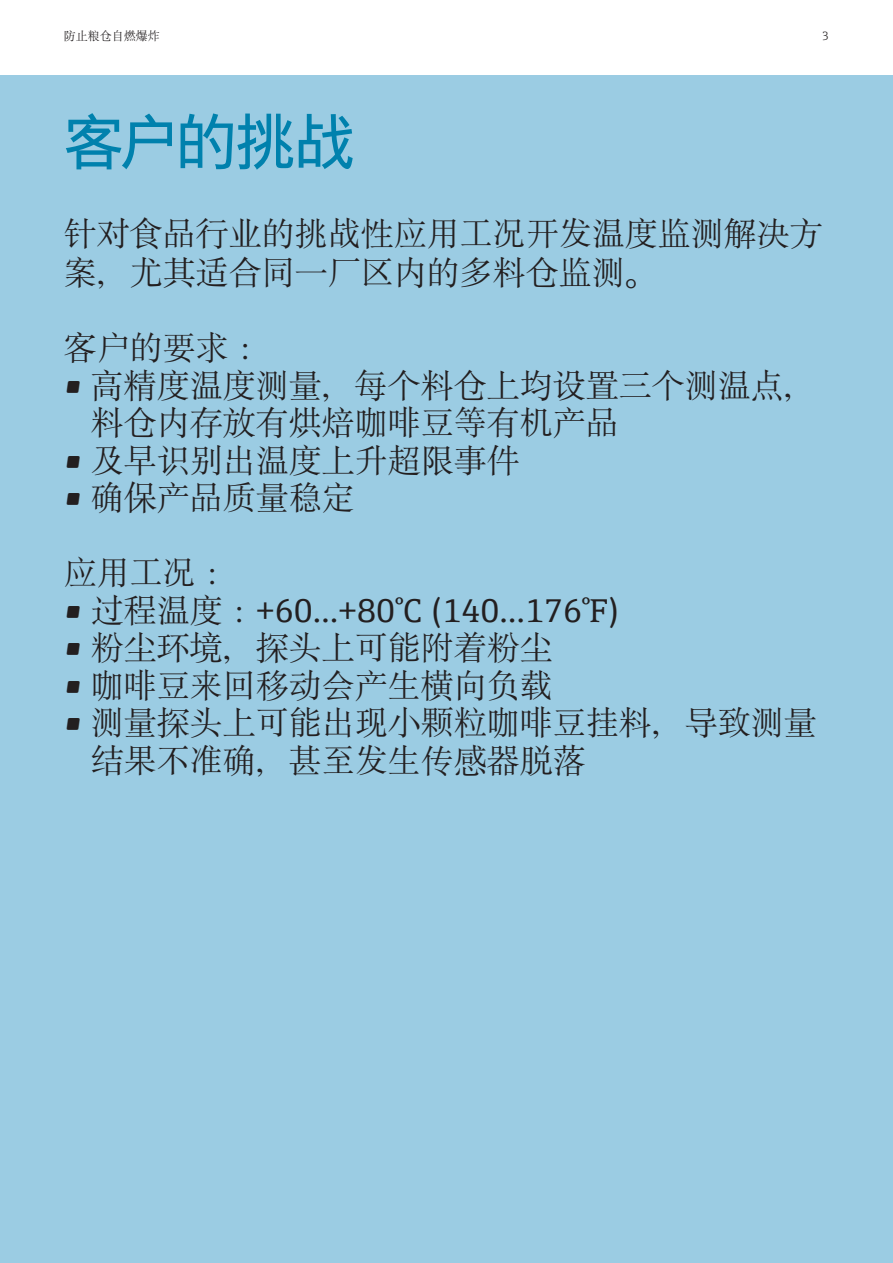
<style>
.page{position:relative;width:893px;height:1263px;background:#fff}
.page>*{position:absolute;margin:0;border:0;box-sizing:border-box;transform-origin:0 0}
.Headline_XL_-_40pt{font:60px "E+H Sans Asia ME";letter-spacing:-.035em;color:#0081ad}
.Content_22_pt{font:33px/37.5px "E+H Serif Asia ME";color:#231f20}
.t1{font:12px "E+H Serif Asia ME";color:#231f20}
.t2{font:300 12px "E+H Serif";color:#231f20}
</style>
<div class="page">
<div style="left:0;top:75px;width:893px;height:1188px;background:#9bcce3"></div>
<p class="t1" style="left:64px;top:27px;width:97px">防止粮仓自燃爆炸</p>
<p class="t2" style="left:822px;top:27px;width:8px">3</p>
<p class="Headline_XL_-_40pt" style="left:64px;top:107px;width:292px">客户的挑战</p>
<p class="Content_22_pt" style="left:64px;top:215px;width:761px;line-height:39.6px">针对食品行业的挑战性应用工况开发温度监测解决方案，尤其适合同一厂区内的多料仓监测。</p>
<p class="Content_22_pt" style="left:64px;top:330px;width:199px">客户的要求：</p>
<p class="Content_22_pt" style="left:91px;top:368px;width:727px;text-indent:-27px">• 高精度温度测量，每个料仓上均设置三个测温点，料仓内存放有烘焙咖啡豆等有机产品</p>
<p class="Content_22_pt" style="left:64px;top:443px;width:457px">• 及早识别出温度上升超限事件</p>
<p class="Content_22_pt" style="left:64px;top:480px;width:292px">• 确保产品质量稳定</p>
<p class="Content_22_pt" style="left:64px;top:555px;width:166px">应用工况：</p>
<p class="Content_22_pt" style="left:64px;top:593px;width:558px">• 过程温度：+60…+80°C (140…176°F)</p>
<p class="Content_22_pt" style="left:64px;top:630px;width:490px">• 粉尘环境，探头上可能附着粉尘</p>
<p class="Content_22_pt" style="left:64px;top:668px;width:490px">• 咖啡豆来回移动会产生横向负载</p>
<p class="Content_22_pt" style="left:91px;top:705px;width:727px;text-indent:-27px">• 测量探头上可能出现小颗粒咖啡豆挂料，导致测量结果不准确，甚至发生传感器脱落</p>
</div>
